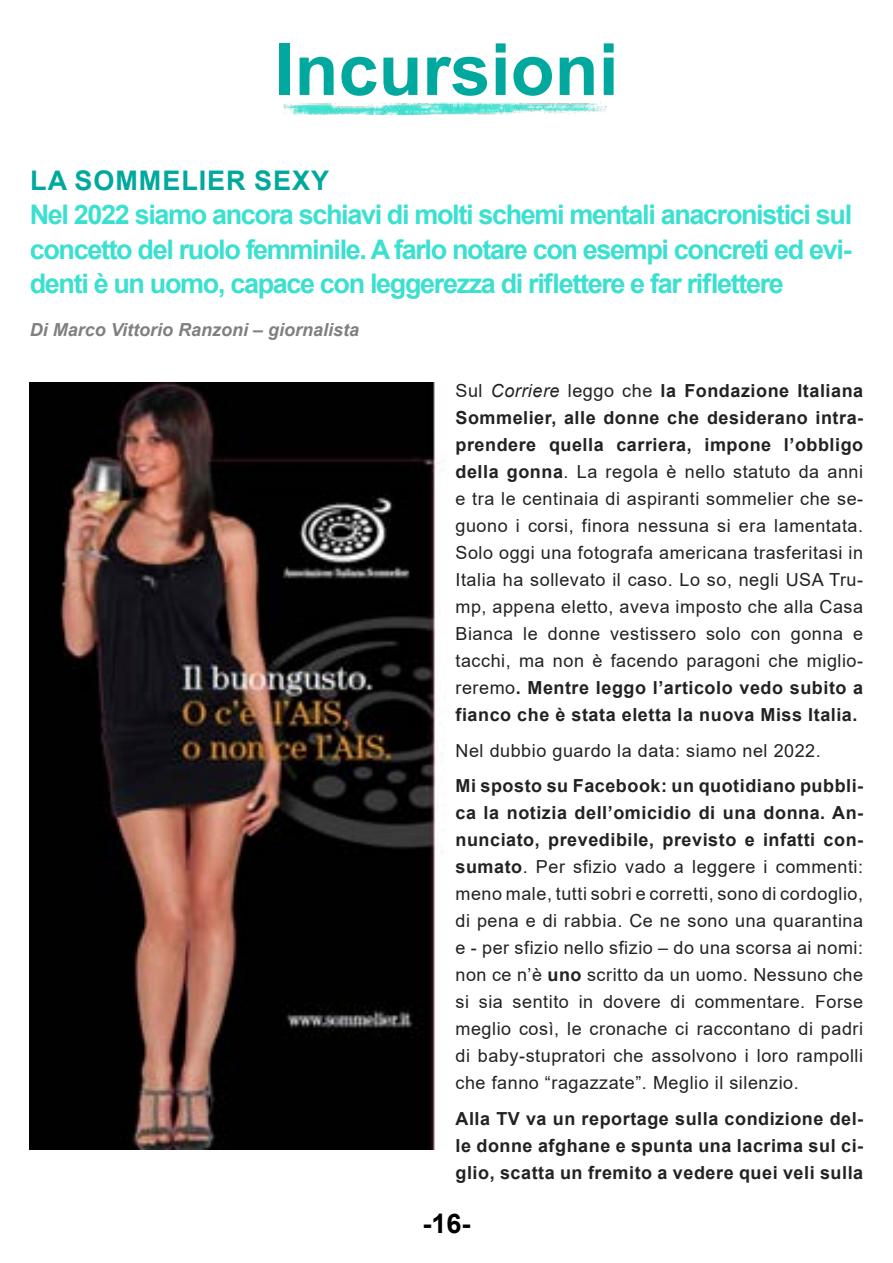
<style>
.page{position:relative;width:893px;height:1263px;background:#fff}
.page>*{position:absolute;margin:0;border:0;box-sizing:border-box;transform-origin:0 0}
.t1{font:700 72px "Arial";color:#00a89d}
.t2{font:700 27px/34.5px "Arial";letter-spacing:-.05em;color:#3be0d0;text-align:justify}
.t3{font:700 27px "Arial";letter-spacing:.035em;color:#00a89d}
.t4{font:700 27px "Arial";color:#000}
.t5{font:18px/27px "Arial";letter-spacing:.03em;color:#222;text-align:justify}
.t6{font:700 18px/27px "Arial";letter-spacing:.03em;color:#222;text-align:justify}
.t7{font:italic 700 18px "Arial";color:#808080}
.s1{font-style:italic}
.s2{font-weight:700}
</style>
<div class="page">
<img style="left:283px;top:102px;width:323px;height:13px">
<img style="left:30px;top:383px;width:409px;height:767px">
<h1 class="t1" style="left:274px;top:19px;width:346px">Incursioni</h1>
<h2 class="t3" style="left:30px;top:161px;width:300px">LA SOMMELIER SEXY</h2>
<h2 class="t2" style="left:30px;top:198px;width:824px">Nel 2022 siamo ancora schiavi di molti schemi mentali anacronistici sul concetto del ruolo femminile. A farlo notare con esempi concreti ed evi&shy;denti è un uomo, capace con leggerezza di riflettere e far riflettere</h2>
<p class="t7" style="left:30px;top:318px;width:331px">Di Marco Vittorio Ranzoni – giornalista</p>
<p class="t5" style="left:455px;top:377px;width:409px">Sul <span class="s1">Corriere</span> leggo che <span class="s2">la Fondazione Italiana Sommelier, alle donne che desiderano intra&shy;prendere quella carriera, impone l’obbligo della gonna</span>. La regola è nello statuto da anni e tra le centinaia di aspiranti sommelier che se&shy;guono i corsi, finora nessuna si era lamentata.<br>Solo oggi una fotografa americana trasferitasi in Italia ha sollevato il caso. Lo so, negli USA Tru&shy;mp, appena eletto, aveva imposto che alla Casa Bianca le donne vestissero solo con gonna e tacchi, ma non è facendo paragoni che miglio&shy;reremo<span class="s2">. Mentre leggo l’articolo vedo subito a fianco che è stata eletta la nuova Miss Italia.</span></p>
<p class="t5" style="left:455px;top:737px;width:367px">Nel dubbio guardo la data: siamo nel 2022.</p>
<p class="t5" style="left:455px;top:772px;width:409px"><span class="s2">Mi sposto su Facebook: un quotidiano pubbli&shy;ca la notizia dell’omicidio di una donna. An&shy;nunciato, prevedibile, previsto e infatti con&shy;sumato</span>. Per sfizio vado a leggere i commenti: meno male, tutti sobri e corretti, sono di cordoglio, di pena e di rabbia. Ce ne sono una quarantina e - per sfizio nello sfizio – do una scorsa ai nomi: non ce n’è <span class="s2">uno</span> scritto da un uomo. Nessuno che si sia sentito in dovere di commentare. Forse meglio così, le cronache ci raccontano di padri di baby-stupratori che assolvono i loro rampolli che fanno “ragazzate”. Meglio il silenzio.</p>
<p class="t6" style="left:455px;top:1105px;width:409px">Alla TV va un reportage sulla condizione del&shy;le donne afghane e spunta una lacrima sul ci&shy;glio, scatta un fremito a vedere quei veli sulla</p>
<h2 class="t4" style="left:422px;top:1204px;width:50px">-16-</h2>
</div>
